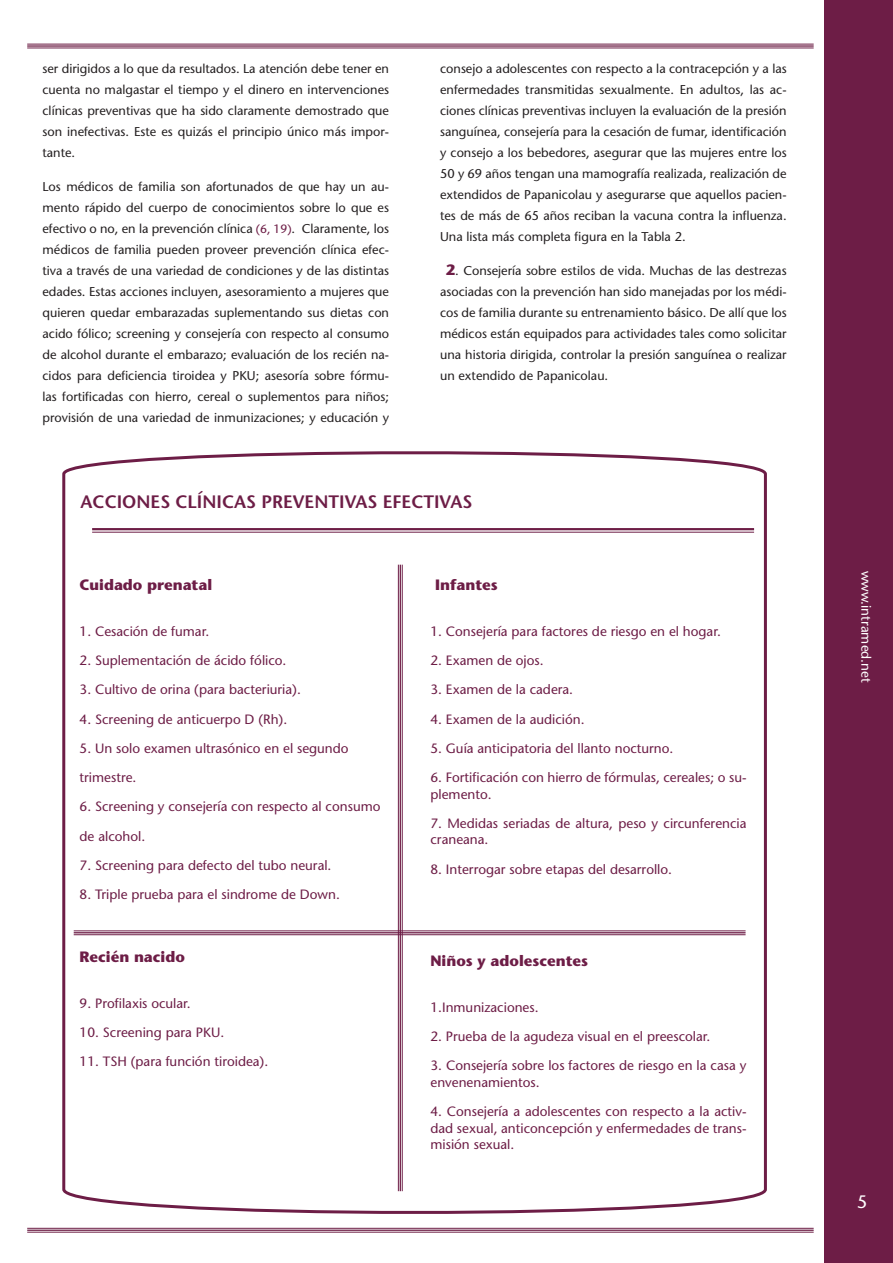
<style>
.page{position:relative;width:893px;height:1263px;background:#fff}
.page>*{position:absolute;margin:0;border:0;box-sizing:border-box;transform-origin:0 0}
.t1{font:600 18px "Stone Sans";color:#6d1d46}
.t2{font:700 15px "Stone Sans";color:#6d1d46}
.t3{font:13.5px/16.5px "Stone Sans";color:#6d1d46}
.t4{font:13.5px "Stone Sans";color:#fff}
.t5{font:12.75px/21px "Stone Sans";color:#231f20;text-align:justify}
.s1{font-size:12px;color:#6d1d46}
.s2{font-weight:700;font-size:15px;color:#6d1d46}
</style>
<div class="page">
<div style="left:825px;top:0;width:68px;height:1263px;background:#6d1d46"></div>
<hr style="left:27px;top:44px;width:787px;height:1px;background:#6d1f46">
<hr style="left:27px;top:45px;width:787px;height:2px;background:#6d1f46">
<hr style="left:27px;top:48px;width:787px;height:1px;background:#6d1f46">
<hr style="left:27px;top:1228px;width:787px;height:1px;background:#6d1f46">
<hr style="left:27px;top:1229px;width:787px;height:2px;background:#6d1f46">
<hr style="left:27px;top:1232px;width:787px;height:1px;background:#6d1f46">
<svg style="left:62px;top:451px;width:705px;height:763px"></svg>
<svg style="left:78px;top:948px;width:109px;height:17px"></svg>
<svg style="left:428px;top:948px;width:163px;height:42px"></svg>
<hr style="left:92px;top:528px;width:662px;height:2px;background:#6d1d46">
<hr style="left:92px;top:532px;width:662px;height:1px;background:#6d1d46">
<hr style="left:74px;top:930px;width:672px;height:1px;background:#6d1d46">
<hr style="left:74px;top:932px;width:672px;height:1px;background:#6d1d46">
<hr style="left:74px;top:934px;width:672px;height:1px;background:#6d1d46">
<hr style="left:398px;top:565px;width:1px;height:626px;background:#6d1d46">
<hr style="left:400px;top:565px;width:1px;height:626px;background:#6d1d46">
<hr style="left:402px;top:565px;width:1px;height:626px;background:#6d1d46">
<p class="t5" style="left:43px;top:58px;width:348px">ser dirigidos a lo que da resultados. La atención debe tener en cuenta no malgastar el tiempo y el dinero en intervenciones clínicas preventivas que ha sido claramente demostrado que son inefectivas. Este es quizás el principio único más impor&shy;tante.</p>
<p class="t5" style="left:43px;top:176px;width:348px">Los médicos de familia son afortunados de que hay un au&shy;mento rápido del cuerpo de conocimientos sobre lo que es efectivo o no, en la prevención clínica <span class="s1">(6, 19)</span>. Claramente, los médicos de familia pueden proveer prevención clínica efec&shy;tiva a través de una variedad de condiciones y de las distintas edades. Estas acciones incluyen, asesoramiento a mujeres que quieren quedar embarazadas suplementando sus dietas con acido fólico; screening y consejería con respecto al consumo de alcohol durante el embarazo; evaluación de los recién na&shy;cidos para deficiencia tiroidea y PKU; asesoría sobre fórmu&shy;las fortificadas con hierro, cereal o suplementos para niños; provisión de una variedad de inmunizaciones; y educación y</p>
<p class="t5" style="left:440px;top:58px;width:348px">consejo a adolescentes con respecto a la contracepción y a las enfermedades transmitidas sexualmente. En adultos, las ac&shy;ciones clínicas preventivas incluyen la evaluación de la presión sanguínea, consejería para la cesación de fumar, identificación y consejo a los bebedores, asegurar que las mujeres entre los 50 y 69 años tengan una mamografía realizada, realización de extendidos de Papanicolau y asegurarse que aquellos pacien&shy;tes de más de 65 años reciban la vacuna contra la influenza.<br>Una lista más completa figura en la Tabla 2.</p>
<p class="t5" style="left:440px;top:260px;width:348px;text-indent:6px"><span class="s2">2</span>. Consejería sobre estilos de vida. Muchas de las destrezas asociadas con la prevención han sido manejadas por los médi&shy;cos de familia durante su entrenamiento básico. De allí que los médicos están equipados para actividades tales como solicitar una historia dirigida, controlar la presión sanguínea o realizar un extendido de Papanicolau.</p>
<h1 class="t1" style="left:81px;top:491px;width:393px">ACCIONES CLÍNICAS PREVENTIVAS EFECTIVAS</h1>
<p class="t2" style="left:80px;top:576px;width:134px">Cuidado prenatal</p>
<p class="t3" style="left:80px;top:623px;width:131px">1. Cesación de fumar.</p>
<p class="t3" style="left:80px;top:652px;width:208px">2. Suplementación de ácido fólico.</p>
<p class="t3" style="left:80px;top:681px;width:223px">3. Cultivo de orina (para bacteriuria).</p>
<p class="t3" style="left:80px;top:711px;width:209px">4. Screening de anticuerpo D (Rh).</p>
<p class="t3" style="left:80px;top:733px;width:270px;line-height:29.2px">5. Un solo examen ultrasónico en el segundo trimestre.</p>
<p class="t3" style="left:80px;top:792px;width:302px;line-height:29.2px">6. Screening y consejería con respecto al consumo de alcohol.</p>
<p class="t3" style="left:80px;top:857px;width:253px">7. Screening para defecto del tubo neural.</p>
<p class="t3" style="left:80px;top:886px;width:262px">8. Triple prueba para el sindrome de Down.</p>
<p class="t2" style="left:80px;top:948px;width:107px">Recién nacido</p>
<p class="t3" style="left:80px;top:995px;width:113px">9. Profilaxis ocular.</p>
<p class="t3" style="left:80px;top:1024px;width:146px">10. Screening para PKU.</p>
<p class="t3" style="left:80px;top:1053px;width:190px">11. TSH (para función tiroidea).</p>
<p class="t2" style="left:435px;top:576px;width:64px">Infantes</p>
<p class="t3" style="left:430px;top:623px;width:292px">1. Consejería para factores de riesgo en el hogar.</p>
<p class="t3" style="left:430px;top:652px;width:115px">2. Examen de ojos.</p>
<p class="t3" style="left:430px;top:681px;width:144px">3. Examen de la cadera.</p>
<p class="t3" style="left:430px;top:711px;width:156px">4. Examen de la audición.</p>
<p class="t3" style="left:430px;top:740px;width:244px">5. Guía anticipatoria del llanto nocturno.</p>
<p class="t3" style="left:430px;top:769px;width:318px">6. Fortificación con hierro de fórmulas, cereales; o su&shy;plemento.</p>
<p class="t3" style="left:430px;top:815px;width:318px">7. Medidas seriadas de altura, peso y circunferencia craneana.</p>
<p class="t3" style="left:430px;top:861px;width:243px">8. Interrogar sobre etapas del desarrollo.</p>
<p class="t2" style="left:430px;top:952px;width:159px">Niños y adolescentes</p>
<p class="t3" style="left:430px;top:999px;width:110px">1.Inmunizaciones.</p>
<p class="t3" style="left:430px;top:1028px;width:281px">2. Prueba de la agudeza visual en el preescolar.</p>
<p class="t3" style="left:430px;top:1057px;width:318px">3. Consejería sobre los factores de riesgo en la casa y envenenamientos.</p>
<p class="t3" style="left:430px;top:1103px;width:318px;text-align:justify">4. Consejería a adolescentes con respecto a la activ&shy;dad sexual, anticoncepción y enfermedades de trans&shy;misión sexual.</p>
<p class="t4" style="left:874px;top:571px;width:113px;rotate:90deg">www.intramed.net</p>
</div>
